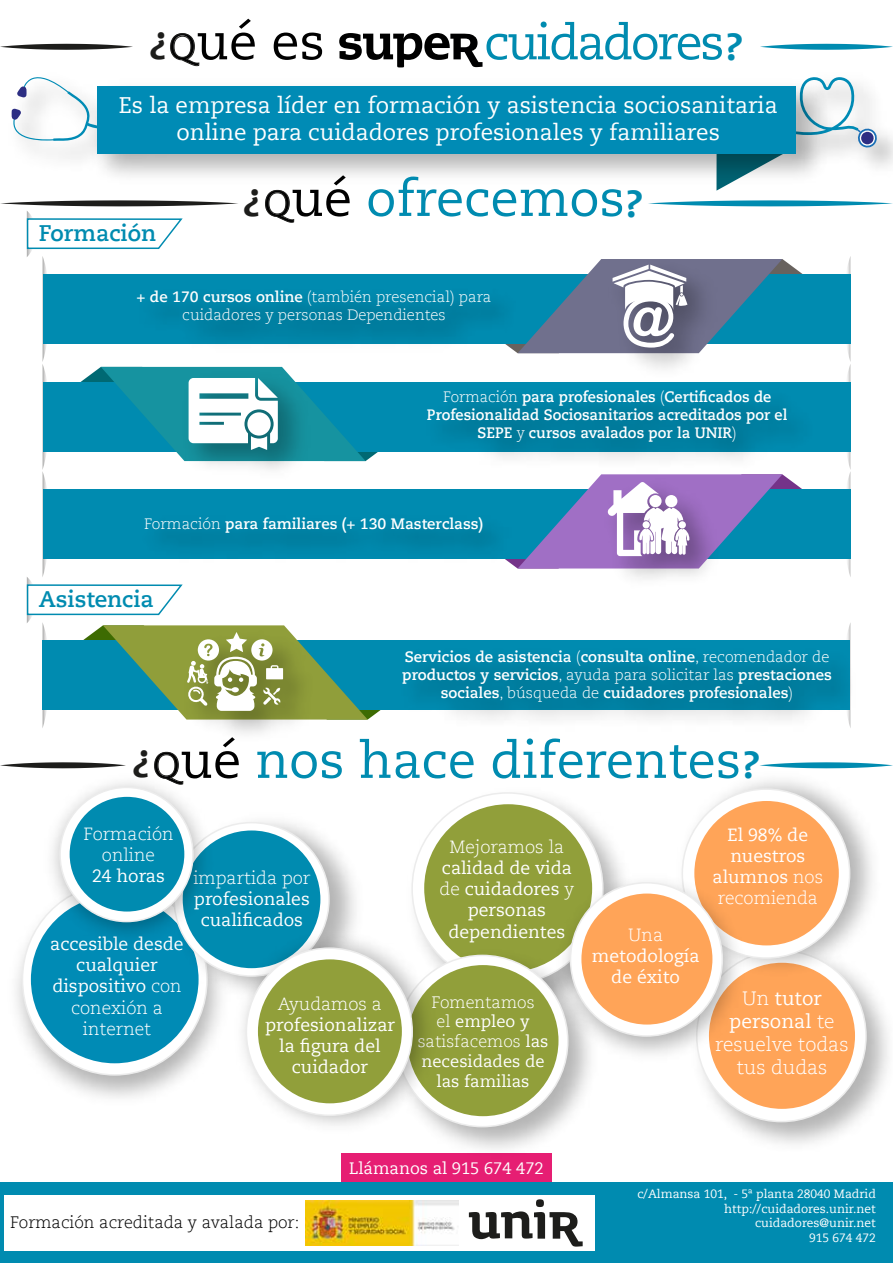
<style>
.page{position:relative;width:893px;height:1263px;background:#fff}
.page>*{position:absolute;margin:0;border:0;box-sizing:border-box;transform-origin:0 0}
.t1{font:50.7px "Caecilia LT Std";color:#008bb0}
.t2{font:50.7px "Caecilia LT Std";color:#000}
.t3{font:800 34.5px "Caecilia LT Std";color:#1d1d1b}
.t4{font:800 34.5px "Caecilia LT Std";color:#008bb0}
.t5{font:22.5px/27px "Caecilia LT Std";color:#fff;text-align:center}
.t6{font:700 22.5px "Caecilia LT Std";color:#008bb0}
.t7{font:300 19.2px/23.1px "Caecilia LT Std";color:#fff;text-align:center}
.t8{font:17.55px/21.1px "Caecilia LT Std";color:#fff;text-align:center}
.t9{font:300 17.55px/21.1px "Caecilia LT Std";color:#fff;text-align:center}
.t10{font:16.5px/19.8px "Caecilia LT Std";color:#fff;text-align:center}
.t11{font:300 16.5px "Caecilia LT Std";color:#000}
.t12{font:700 15px/18px "Caecilia LT Std";color:#fff;text-align:center}
.t13{font:300 15px/18px "Caecilia LT Std";color:#fdfdfd;text-align:center}
.t14{font:12px/14.4px "Caecilia LT Std";color:#fff;text-align:right}
.s1{font-size:35.85px}
.s2{font-size:35.85px;color:#000}
.s3{color:#000}
.s4{font-weight:800;font-size:34.5px}
.s5{font-weight:700}
.s6{font-weight:300}
.s7{font-weight:400}
</style>
<div class="page">
<div style="left:43px;top:274px;width:807px;height:70px;background:#008bb0"></div>
<svg style="left:559px;top:259px;width:244px;height:94px"></svg>
<img style="left:389px;top:303px;width:170px;height:51px">
<div style="left:43px;top:382px;width:807px;height:69px;background:#008bb0"></div>
<img style="left:406px;top:401px;width:428px;height:59px">
<svg style="left:844px;top:258px;width:6px;height:317px"></svg>
<div style="left:43px;top:490px;width:807px;height:69px;background:#008bb0"></div>
<svg style="left:496px;top:474px;width:308px;height:94px"></svg>
<img style="left:389px;top:502px;width:136px;height:67px">
<svg style="left:847px;top:624px;width:3px;height:12px"></svg>
<img style="left:389px;top:636px;width:462px;height:92px">
<div style="left:341px;top:1153px;width:211px;height:29px;background:#e61e73"></div>
<img style="left:11px;top:66px;width:882px;height:102px">
<svg style="left:12px;top:77px;width:72px;height:64px"></svg>
<svg style="left:837px;top:77px;width:41px;height:91px"></svg>
<img style="left:84px;top:72px;width:753px;height:119px">
<div style="left:98px;top:86px;width:698px;height:68px;background:#008bb5"></div>
<svg style="left:154px;top:751px;width:25px;height:14px"></svg>
<svg style="left:0;top:762px;width:123px;height:6px"></svg>
<svg style="left:0;top:190px;width:389px;height:538px"></svg>
<svg style="left:648px;top:200px;width:245px;height:6px"></svg>
<svg style="left:339px;top:22px;width:383px;height:45px"></svg>
<svg style="left:170px;top:33px;width:30px;height:33px"></svg>
<svg style="left:0;top:44px;width:133px;height:6px"></svg>
<svg style="left:760px;top:44px;width:133px;height:6px"></svg>
<div style="left:0;top:1182px;width:893px;height:81px;background:#008bb0"></div>
<img style="left:16px;top:932px;width:204px;height:166px">
<div style="left:22px;top:884px;width:185px;height:191px;background:#fff;border-radius:50%"></div>
<div style="left:31px;top:896px;width:168px;height:167px;background:#008bb5;border-radius:50%"></div>
<img style="left:192px;top:821px;width:164px;height:191px">
<div style="left:174px;top:823px;width:155px;height:153px;background:#fff;border-radius:50%"></div>
<div style="left:183px;top:830px;width:137px;height:138px;background:#008bb0;border-radius:50%"></div>
<img style="left:34px;top:765px;width:189px;height:189px">
<div style="left:60px;top:787px;width:133px;height:134px;background:#fff;border-radius:50%"></div>
<div style="left:70px;top:797px;width:114px;height:114px;background:#008bb0;border-radius:50%"></div>
<img style="left:414px;top:794px;width:205px;height:127px">
<div style="left:412px;top:793px;width:191px;height:191px;background:#fff;border-radius:50%"></div>
<div style="left:424px;top:804px;width:168px;height:168px;background:#919f3a;border-radius:50%"></div>
<img style="left:447px;top:946px;width:142px;height:203px">
<div style="left:397px;top:955px;width:171px;height:172px;background:#fff;border-radius:50%"></div>
<div style="left:407px;top:965px;width:151px;height:151px;background:#919f3a;border-radius:50%"></div>
<img style="left:226px;top:921px;width:221px;height:215px">
<div style="left:246px;top:948px;width:166px;height:167px;background:#fff;border-radius:50%"></div>
<div style="left:258px;top:959px;width:144px;height:144px;background:#919f3a;border-radius:50%"></div>
<img style="left:702px;top:987px;width:187px;height:157px">
<div style="left:697px;top:951px;width:169px;height:170px;background:#fff;border-radius:50%"></div>
<div style="left:709px;top:963px;width:146px;height:146px;background:#ffa458;border-radius:50%"></div>
<img style="left:682px;top:762px;width:209px;height:225px">
<div style="left:682px;top:789px;width:168px;height:169px;background:#fff;border-radius:50%"></div>
<div style="left:694px;top:801px;width:145px;height:144px;background:#ffa458;border-radius:50%"></div>
<img style="left:547px;top:864px;width:207px;height:208px">
<div style="left:570px;top:883px;width:152px;height:153px;background:#fff;border-radius:50%"></div>
<div style="left:581px;top:893px;width:131px;height:131px;background:#ffa458;border-radius:50%"></div>
<div style="left:4px;top:1195px;width:590px;height:55px;background:#fff"></div>
<svg style="left:469px;top:1199px;width:114px;height:47px"></svg>
<img style="left:305px;top:1200px;width:154px;height:46px">
<h1 class="t2" style="left:169px;top:12px;width:157px"><span class="s1">Q</span>ué es</h1>
<h2 class="t3" style="left:151px;top:17px;width:18px">¿</h2>
<h2 class="t4" style="left:726px;top:26px;width:18px">?</h2>
<h3 class="t5" style="left:119px;top:92px;width:660px">Es la empresa líder en formación y asistencia sociosanitaria online para cuidadores profesionales y familiares</h3>
<h3 class="t6" style="left:39px;top:220px;width:119px">Formación</h3>
<h1 class="t1" style="left:264px;top:169px;width:380px"><span class="s2">Q</span><span class="s3">ué</span> ofrecemos<span class="s4">?</span></h1>
<h2 class="t3" style="left:245px;top:174px;width:18px">¿</h2>
<p class="t13" style="left:136px;top:288px;width:357px"><span class="s5">+ de 170 cursos online</span> (también presencial) para cuidadores y personas Dependientes</p>
<p class="t12" style="left:427px;top:388px;width:362px"><span class="s6">Formación</span> para profesionales <span class="s6">(</span>Certificados de<br>Profesionalidad Sociosanitarios acreditados por el<br>SEPE <span class="s6">y</span> cursos avalados por la UNIR<span class="s6">)</span></p>
<p class="t12" style="left:144px;top:515px;width:341px"><span class="s6">Formación</span> para familiares (+ 130 Masterclass)</p>
<h3 class="t6" style="left:39px;top:586px;width:117px">Asistencia</h3>
<p class="t12" style="left:402px;top:648px;width:431px">Servicios de asistencia <span class="s6">(</span>consulta online<span class="s6">, recomendador de </span>productos y servicios<span class="s6">, ayuda para solicitar las</span> prestaciones sociales<span class="s6">, búsqueda de</span> cuidadores profesionales<span class="s6">)</span></p>
<h1 class="t1" style="left:153px;top:731px;width:608px"><span class="s2">Q</span><span class="s3">ué</span> nos hace diferentes<span class="s4">?</span></h1>
<h2 class="t3" style="left:134px;top:736px;width:18px">¿</h2>
<p class="t9" style="left:83px;top:823px;width:92px">Formación online</p>
<p class="t8" style="left:92px;top:865px;width:74px">24 horas</p>
<p class="t8" style="left:50px;top:934px;width:135px">accesible desde cualquier dispositivo <span class="s6">con conexión a internet</span></p>
<p class="t9" style="left:193px;top:868px;width:119px">impartida por</p>
<p class="t8" style="left:194px;top:889px;width:117px">profesionales cualificados</p>
<p class="t9" style="left:278px;top:994px;width:106px">Ayudamos a</p>
<p class="t8" style="left:265px;top:1015px;width:131px">profesionalizar la figura del cuidador</p>
<p class="t9" style="left:449px;top:837px;width:116px">Mejoramos la</p>
<p class="t8" style="left:440px;top:858px;width:136px">calidad de vida <span class="s6">de</span> cuidadores <span class="s6">y </span>personas dependientes</p>
<p class="t10" style="left:418px;top:992px;width:132px"><span class="s6">Fomentamos<br>el</span> empleo y <span class="s6">satisfacemos</span> las necesidades de las familias</p>
<p class="t9" style="left:628px;top:924px;width:36px">Una</p>
<p class="t8" style="left:592px;top:945px;width:109px">metodología de éxito</p>
<p class="t8" style="left:713px;top:824px;width:112px">El 98% de nuestros alumnos <span class="s6">nos recomienda</span></p>
<p class="t7" style="left:715px;top:987px;width:135px">Un <span class="s7">tutor personal</span> te resuelve todas tus dudas</p>
<p class="t11" style="left:10px;top:1213px;width:291px">Formación acreditada y avalada por:</p>
<p class="t10" style="left:349px;top:1158px;width:196px">Llámanos al 915 674 472</p>
<p class="t14" style="left:637px;top:1187px;width:240px">c/Almansa 101, - 5ª planta 28040 Madrid http://cuidadores.unir.net cuidadores@unir.net<br>915 674 472</p>
</div>
